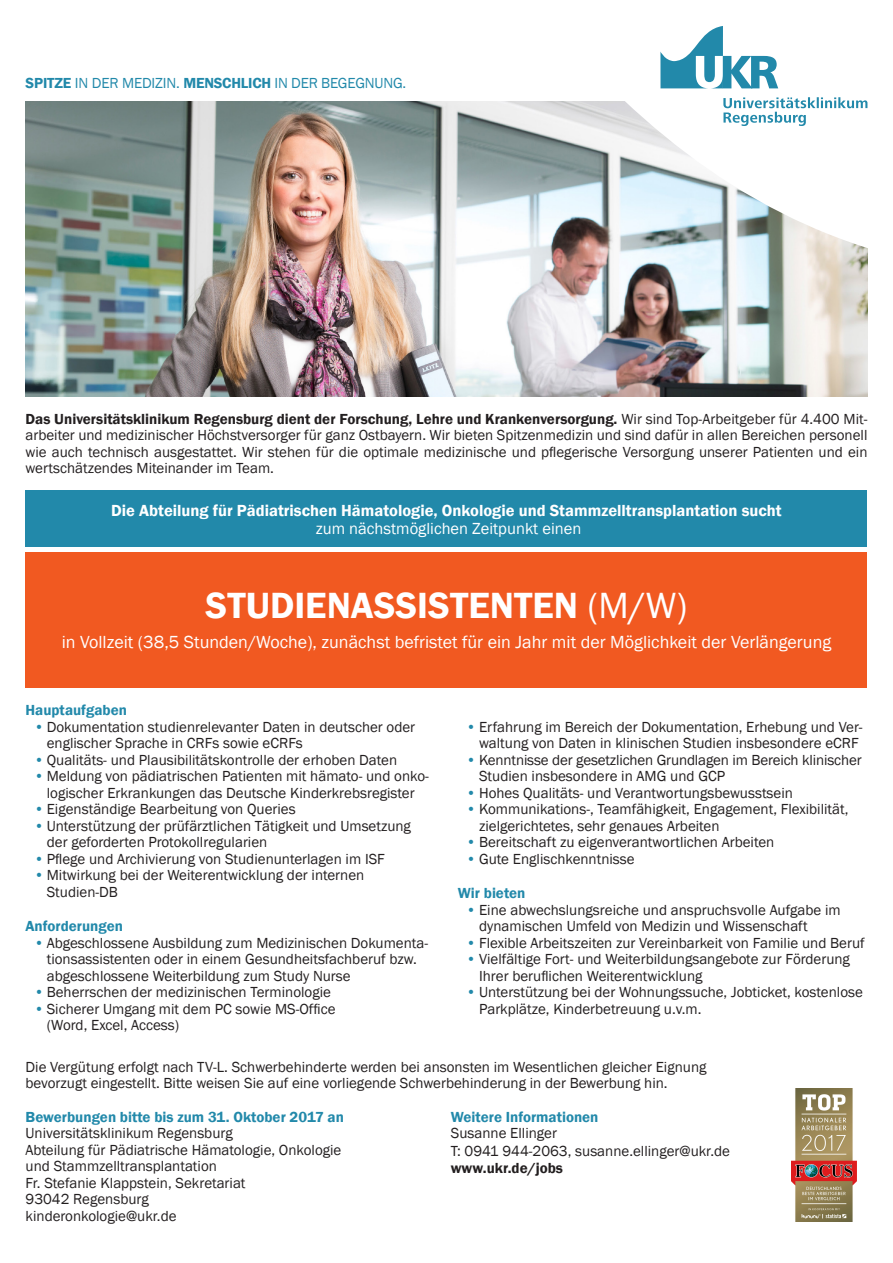
<style>
.page{position:relative;width:893px;height:1263px;background:#fff}
.page>*{position:absolute;margin:0;border:0;box-sizing:border-box;transform-origin:0 0}
.t1{font:600 37.5px "Franklin Gothic";color:#fff}
.t2{font:18px "Franklin Gothic";color:#fff}
.t3{font:600 16.5px/18px "Franklin Gothic";color:#fff;text-align:center}
.t4{font:15px/16.5px "Franklin Gothic";color:#231f20}
.t5{font:600 15px "Franklin Gothic";color:#2289aa}
.t6{font:15px "Franklin Gothic";letter-spacing:-.015em;color:#2289aa}
.t7{font:600 15px "Franklin Gothic";color:#231f20}
.s1{font-weight:600}
.s2{font-weight:400}
.s3{color:#2289aa}
</style>
<div class="page">
<img style="left:26px;top:102px;width:841px;height:294px">
<svg style="left:530px;top:88px;width:338px;height:168px"></svg>
<svg style="left:723px;top:97px;width:144px;height:29px"></svg>
<svg style="left:660px;top:26px;width:118px;height:62px"></svg>
<div style="left:26px;top:552px;width:841px;height:135px;background:#f15921"></div>
<div style="left:26px;top:490px;width:841px;height:57px;background:#2289aa"></div>
<img style="left:792px;top:1089px;width:64px;height:133px">
<p class="t6" style="left:26px;top:74px;width:382px"><span class="s1">SPITZE</span> IN DER MEDIZIN. <span class="s1">MENSCHLICH</span> IN DER BEGEGNUNG.</p>
<p class="t4" style="left:26px;top:411px;width:843px;text-align:justify"><span class="s1">Das Universitätsklinikum Regensburg dient der Forschung, Lehre und Krankenversorgung.</span> Wir sind Top-Arbeitgeber für 4.400 Mit&shy;arbeiter und medizinischer Höchstversorger für ganz Ostbayern. Wir bieten Spitzenmedizin und sind dafür in allen Bereichen personell wie auch technisch ausgestattet. Wir stehen für die optimale medizinische und pflegerische Versorgung unserer Patienten und ein wertschätzendes Miteinander im Team.</p>
<p class="t3" style="left:111px;top:501px;width:672px">Die Abteilung für Pädiatrischen Hämatologie, Onkologie und Stammzelltransplantation sucht <span class="s2">zum nächstmöglichen Zeitpunkt einen</span></p>
<p class="t1" style="left:205px;top:582px;width:483px">STUDIENASSISTENTEN <span class="s2">(M/W)</span></p>
<p class="t2" style="left:62px;top:630px;width:771px">in Vollzeit (38,5 Stunden/Woche), zunächst befristet für ein Jahr mit der Möglichkeit der Verlängerung</p>
<p class="t5" style="left:26px;top:701px;width:103px">Hauptaufgaben</p>
<p class="t4" style="left:47px;top:719px;width:370px;text-indent:-13px"><span class="s3">•</span> Dokumentation studienrelevanter Daten in deutscher oder englischer Sprache in CRFs sowie eCRFs</p>
<p class="t4" style="left:34px;top:752px;width:365px"><span class="s3">•</span> Qualitäts- und Plausibilitätskontrolle der erhoben Daten</p>
<p class="t4" style="left:34px;top:768px;width:396px;text-align:center"><span class="s3">•</span> Meldung von pädiatrischen Patienten mit hämato- und onko&shy;logischer Erkrankungen das Deutsche Kinderkrebsregister</p>
<p class="t4" style="left:34px;top:801px;width:263px"><span class="s3">•</span> Eigenständige Bearbeitung von Queries</p>
<p class="t4" style="left:47px;top:818px;width:366px;text-indent:-13px"><span class="s3">•</span> Unterstützung der prüfärztlichen Tätigkeit und Umsetzung der geforderten Protokollregularien</p>
<p class="t4" style="left:34px;top:851px;width:352px"><span class="s3">•</span> Pflege und Archivierung von Studienunterlagen im ISF</p>
<p class="t4" style="left:47px;top:867px;width:319px;text-indent:-13px"><span class="s3">•</span> Mitwirkung bei der Weiterentwicklung der internen<br>Studien-DB</p>
<p class="t5" style="left:26px;top:917px;width:99px">Anforderungen</p>
<p class="t4" style="left:47px;top:935px;width:383px;text-indent:-13px"><span class="s3">•</span> Abgeschlossene Ausbildung zum Medizinischen Dokumenta&shy;tionsassistenten oder in einem Gesundheitsfachberuf bzw. abgeschlossene Weiterbildung zum Study Nurse</p>
<p class="t4" style="left:34px;top:984px;width:298px"><span class="s3">•</span> Beherrschen der medizinischen Terminologie</p>
<p class="t4" style="left:47px;top:1001px;width:290px;text-indent:-13px"><span class="s3">•</span> Sicherer Umgang mit dem PC sowie MS-Office (Word, Excel, Access)</p>
<p class="t4" style="left:466px;top:719px;width:398px;text-align:right"><span class="s3">•</span> Erfahrung im Bereich der Dokumentation, Erhebung und Ver&shy;waltung von Daten in klinischen Studien insbesondere eCRF</p>
<p class="t4" style="left:479px;top:752px;width:384px;text-indent:-13px"><span class="s3">•</span> Kenntnisse der gesetzlichen Grundlagen im Bereich klinischer<br>Studien insbesondere in AMG und GCP</p>
<p class="t4" style="left:466px;top:785px;width:328px"><span class="s3">•</span> Hohes Qualitäts- und Verantwortungsbewusstsein</p>
<p class="t4" style="left:479px;top:801px;width:371px;text-indent:-13px"><span class="s3">•</span> Kommunikations-, Teamfähigkeit, Engagement, Flexibilität, zielgerichtetes, sehr genaues Arbeiten</p>
<p class="t4" style="left:466px;top:834px;width:309px"><span class="s3">•</span> Bereitschaft zu eigenverantwortlichen Arbeiten</p>
<p class="t4" style="left:466px;top:851px;width:170px"><span class="s3">•</span> Gute Englischkenntnisse</p>
<p class="t5" style="left:458px;top:884px;width:69px">Wir bieten</p>
<p class="t4" style="left:479px;top:902px;width:363px;text-indent:-13px"><span class="s3">•</span> Eine abwechslungsreiche und anspruchsvolle Aufgabe im dynamischen Umfeld von Medizin und Wissenschaft</p>
<p class="t4" style="left:466px;top:935px;width:400px"><span class="s3">•</span> Flexible Arbeitszeiten zur Vereinbarkeit von Familie und Beruf</p>
<p class="t4" style="left:479px;top:951px;width:372px;text-indent:-13px"><span class="s3">•</span> Vielfältige Fort- und Weiterbildungsangebote zur Förderung<br>Ihrer beruflichen Weiterentwicklung</p>
<p class="t4" style="left:479px;top:984px;width:385px;text-indent:-13px"><span class="s3">•</span> Unterstützung bei der Wohnungssuche, Jobticket, kostenlose<br>Parkplätze, Kinderbetreuung u.v.m.</p>
<p class="t4" style="left:26px;top:1058px;width:682px">Die Vergütung erfolgt nach TV-L. Schwerbehinderte werden bei ansonsten im Wesentlichen gleicher Eignung bevorzugt eingestellt. Bitte weisen Sie auf eine vorliegende Schwerbehinderung in der Bewerbung hin.</p>
<p class="t5" style="left:26px;top:1107px;width:320px">Bewerbungen bitte bis zum 31. Oktober 2017 an</p>
<p class="t4" style="left:26px;top:1125px;width:209px">Universitätsklinikum Regensburg</p>
<p class="t4" style="left:26px;top:1142px;width:317px">Abteilung für Pädiatrische Hämatologie, Onkologie und Stammzelltransplantation<br>Fr. Stefanie Klappstein, Sekretariat</p>
<p class="t4" style="left:26px;top:1191px;width:153px">93042 Regensburg kinderonkologie@ukr.de</p>
<p class="t5" style="left:451px;top:1107px;width:149px">Weitere Informationen</p>
<p class="t4" style="left:451px;top:1125px;width:108px">Susanne Ellinger</p>
<p class="t4" style="left:451px;top:1143px;width:281px">T: 0941 944-2063, susanne.ellinger@ukr.de</p>
<p class="t7" style="left:451px;top:1158px;width:114px">www.ukr.de/jobs</p>
</div>
